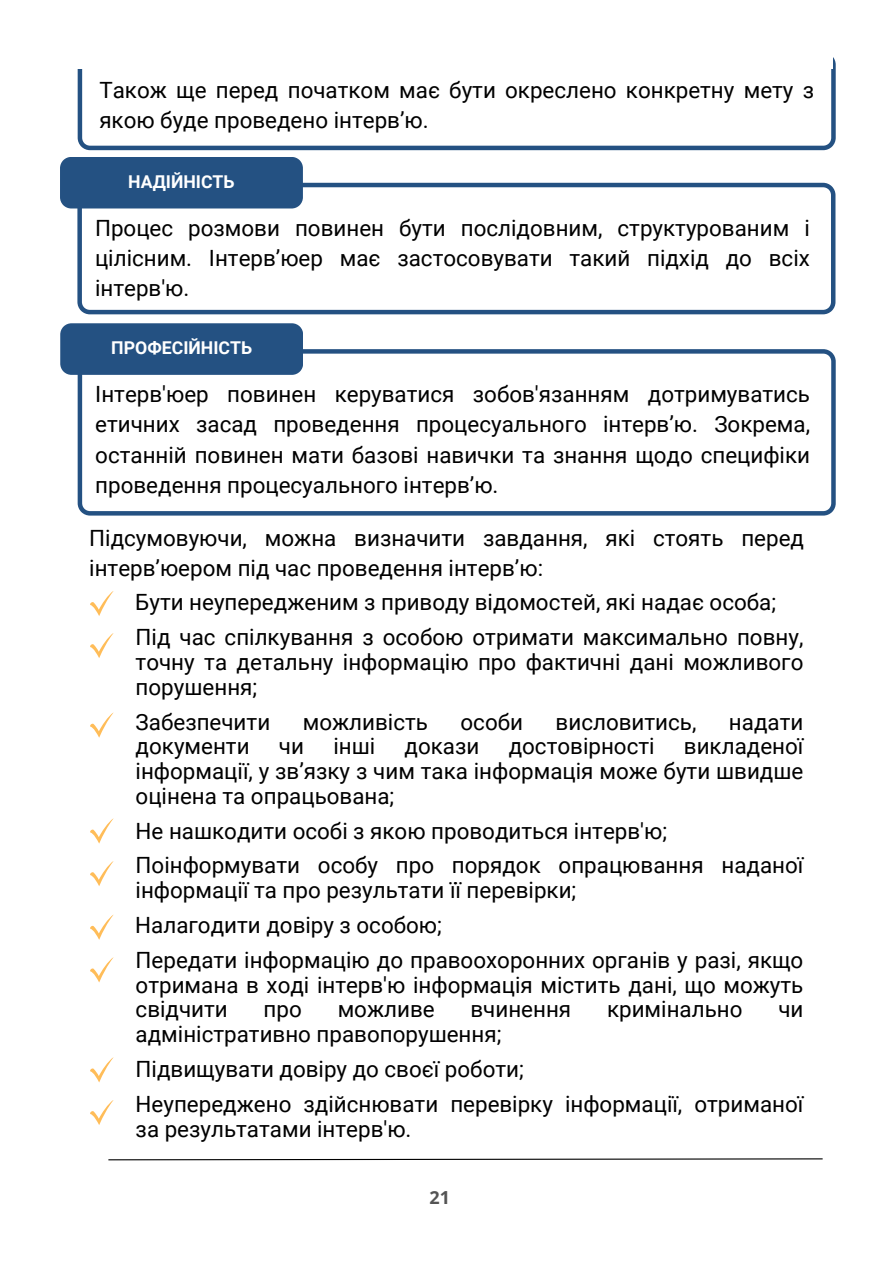
<style>
.page{position:relative;width:893px;height:1264px;background:#fff}
.page>*{position:absolute;margin:0;border:0;box-sizing:border-box;transform-origin:0 0}
.t1{font:22.35px/24.8px "Roboto";color:#000;text-align:justify}
.t2{font:700 18px "Open Sans";color:#545454}
.t3{font:700 17.7px "Roboto";color:#fff}
</style>
<div class="page">
<svg style="left:108px;top:1158px;width:715px;height:2px"></svg>
<svg style="left:78px;top:57px;width:757px;height:93px"></svg>
<div style="left:38px;top:52px;width:794px;height:17px;background:#fff"></div>
<svg style="left:77px;top:183px;width:758px;height:131px"></svg>
<div style="left:60px;top:157px;width:243px;height:51px;background:#245182"></div>
<svg style="left:78px;top:349px;width:757px;height:166px"></svg>
<div style="left:60px;top:323px;width:243px;height:52px;background:#245182"></div>
<svg style="left:90px;top:591px;width:24px;height:25px"></svg>
<svg style="left:90px;top:633px;width:24px;height:25px"></svg>
<svg style="left:90px;top:712px;width:24px;height:25px"></svg>
<svg style="left:90px;top:818px;width:24px;height:25px"></svg>
<svg style="left:90px;top:861px;width:24px;height:25px"></svg>
<svg style="left:90px;top:914px;width:24px;height:25px"></svg>
<svg style="left:90px;top:957px;width:24px;height:25px"></svg>
<svg style="left:90px;top:1057px;width:24px;height:25px"></svg>
<svg style="left:90px;top:1100px;width:24px;height:25px"></svg>
<p class="t1" style="left:99px;top:75px;width:716px;line-height:30.3px">Також ще перед початком має бути окреслено конкретну мету з якою буде проведено інтерв’ю.</p>
<p class="t3" style="left:128px;top:171px;width:108px">НАДІЙНІСТЬ</p>
<p class="t1" style="left:95px;top:213px;width:716px;line-height:30.3px">Процес розмови повинен бути послідовним, структурованим і цілісним. Інтерв’юер має застосовувати такий підхід до всіх інтерв'ю.</p>
<p class="t3" style="left:111px;top:338px;width:142px">ПРОФЕСІЙНІСТЬ</p>
<p class="t1" style="left:95px;top:379px;width:716px;line-height:30.3px">Інтерв'юер повинен керуватися зобов'язанням дотримуватись етичних засад проведення процесуального інтерв’ю. Зокрема, останній повинен мати базові навички та знання щодо специфіки проведення процесуального інтерв’ю.</p>
<p class="t1" style="left:89px;top:522px;width:716px;line-height:30.3px">Підсумовуючи, можна визначити завдання, які стоять перед інтерв’юером під час проведення інтерв’ю:</p>
<p class="t1" style="left:135px;top:589px;width:642px">Бути неупередженим з приводу відомостей, які надає особа;</p>
<p class="t1" style="left:136px;top:625px;width:669px">Під час спілкування з особою отримати максимально повну, точну та детальну інформацію про фактичні дані можливого порушення;</p>
<p class="t1" style="left:136px;top:709px;width:136px">Забезпечити</p>
<p class="t1" style="left:303px;top:709px;width:127px">можливість</p>
<p class="t1" style="left:460px;top:709px;width:64px">особи</p>
<p class="t1" style="left:555px;top:709px;width:142px">висловитись,</p>
<p class="t1" style="left:729px;top:709px;width:76px">надати</p>
<p class="t1" style="left:136px;top:734px;width:115px">документи</p>
<p class="t1" style="left:279px;top:734px;width:27px">чи</p>
<p class="t1" style="left:333px;top:734px;width:43px">інші</p>
<p class="t1" style="left:404px;top:734px;width:76px">докази</p>
<p class="t1" style="left:508px;top:734px;width:147px">достовірності</p>
<p class="t1" style="left:136px;top:734px;width:669px;text-indent:548px">викладеної інформації, у зв’язку з чим така інформація може бути швидше оцінена та опрацьована;</p>
<p class="t1" style="left:136px;top:818px;width:533px">Не нашкодити особі з якою проводиться інтерв'ю;</p>
<p class="t1" style="left:136px;top:853px;width:669px">Поінформувати особу про порядок опрацювання наданої інформації та про результати її перевірки;</p>
<p class="t1" style="left:135px;top:913px;width:308px">Налагодити довіру з особою;</p>
<p class="t1" style="left:136px;top:947px;width:669px">Передати інформацію до правоохоронних органів у разі, якщо отримана в ході інтерв'ю інформація містить дані, що можуть свідчити</p>
<p class="t1" style="left:263px;top:997px;width:40px">про</p>
<p class="t1" style="left:337px;top:997px;width:98px">можливе</p>
<p class="t1" style="left:470px;top:997px;width:102px">вчинення</p>
<p class="t1" style="left:607px;top:997px;width:137px">кримінально</p>
<p class="t1" style="left:778px;top:997px;width:27px">чи</p>
<p class="t1" style="left:136px;top:1022px;width:367px">адміністративно правопорушення;</p>
<p class="t1" style="left:136px;top:1056px;width:389px">Підвищувати довіру до своєї роботи;</p>
<p class="t1" style="left:136px;top:1091px;width:669px">Неупереджено здійснювати перевірку інформації, отриманої за результатами інтерв'ю.</p>
<p class="t2" style="left:429px;top:1184px;width:22px">21</p>
</div>
